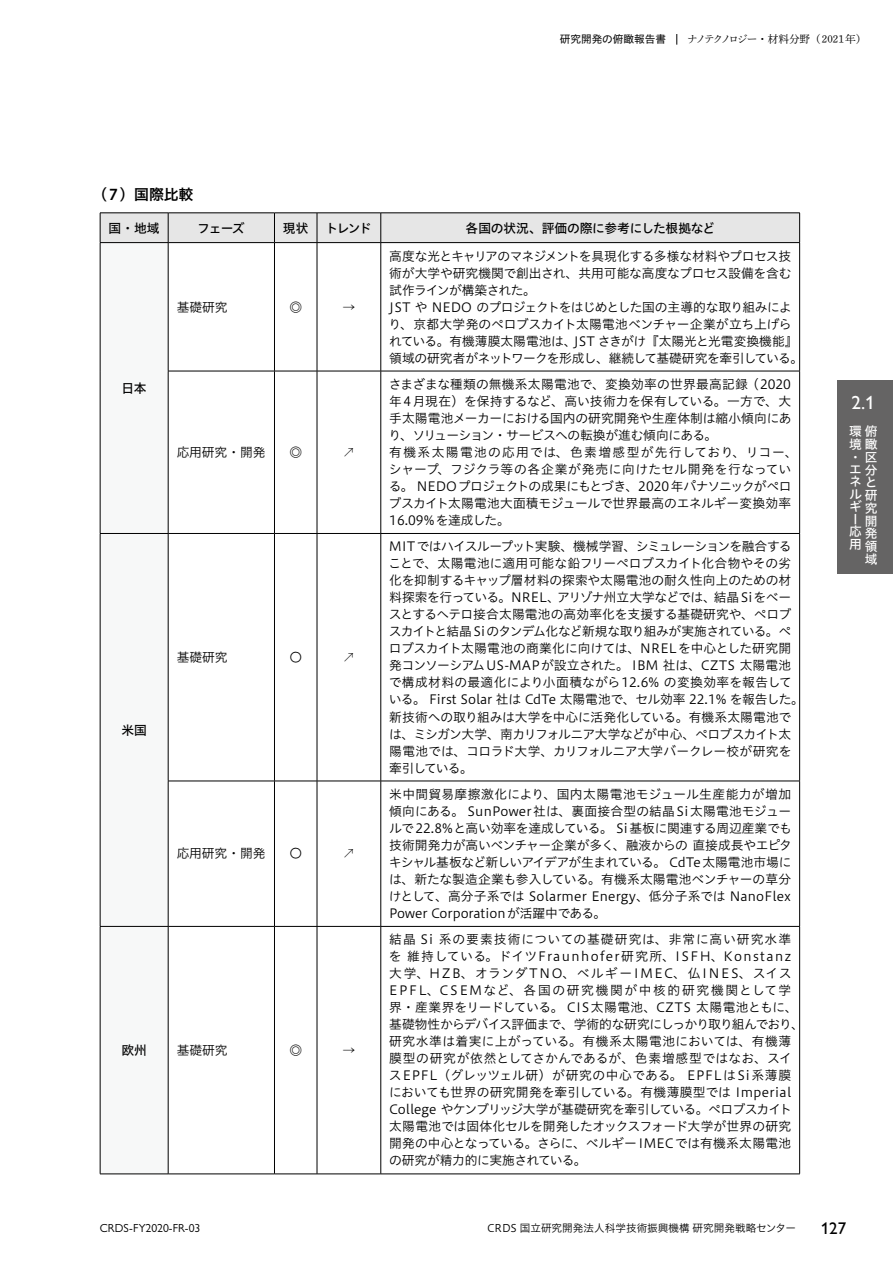
<style>
.page{position:relative;width:893px;height:1263px;background:#fff}
.page>*{position:absolute;margin:0;border:0;box-sizing:border-box;transform-origin:0 0}
.t1{font:500 19.2px "Gill Sans Nova";color:#fff}
.t2{font:500 16.95px "Gill Sans Nova";color:#000}
.t3{font:14.85px "Hiragino UD Sans Std N W6";color:#000}
.t4{font:12.75px/17px "Hiragino UD Sans Std N W3";color:#000}
.t5{font:12.75px/17px "Hiragino UD Sans Std N W3";letter-spacing:.02em;color:#000}
.t6{font:12.75px/17px "Hiragino UD Sans Std N W3";letter-spacing:-.02em;color:#000}
.t7{font:12.75px "Hiragino UD Sans Std N W5";letter-spacing:-.02em;color:#000}
.t8{font:12.75px/12.5px "Hiragino UD Sans Std N W5";color:#fff}
.t9{font:12.75px "Koz Min Pr 6 N";color:#000}
.t10{font:11.7px "Gill Sans Nova";color:#000}
.t11{font:10.65px "Shuei Min Pr 6 N L";letter-spacing:-.045em;color:#000}
.t12{font:10.65px "Hiragino UD Sans Std N W3";color:#000}
.s1{font-family:"Hiragino UD Sans Std N W4"}
</style>
<div class="page">
<svg style="left:101px;top:243px;width:67px;height:931px"></svg>
<hr style="left:274px;top:243px;width:1px;height:128px;background:#000">
<hr style="left:317px;top:243px;width:1px;height:128px;background:#000">
<hr style="left:799px;top:243px;width:1px;height:128px;background:#000">
<hr style="left:168px;top:371px;width:106px;height:1px;background:#000">
<hr style="left:274px;top:371px;width:43px;height:1px;background:#000">
<hr style="left:274px;top:371px;width:1px;height:162px;background:#000">
<hr style="left:317px;top:371px;width:64px;height:1px;background:#000">
<hr style="left:317px;top:371px;width:1px;height:162px;background:#000">
<hr style="left:799px;top:371px;width:1px;height:162px;background:#000">
<hr style="left:168px;top:533px;width:106px;height:1px;background:#000">
<hr style="left:274px;top:533px;width:43px;height:1px;background:#000">
<hr style="left:274px;top:534px;width:1px;height:247px;background:#000">
<hr style="left:317px;top:533px;width:64px;height:1px;background:#000">
<hr style="left:317px;top:534px;width:1px;height:247px;background:#000">
<hr style="left:799px;top:534px;width:1px;height:247px;background:#000">
<hr style="left:168px;top:781px;width:106px;height:1px;background:#000">
<hr style="left:274px;top:781px;width:43px;height:1px;background:#000">
<hr style="left:274px;top:781px;width:1px;height:145px;background:#000">
<hr style="left:317px;top:781px;width:64px;height:1px;background:#000">
<hr style="left:317px;top:781px;width:1px;height:145px;background:#000">
<hr style="left:381px;top:781px;width:419px;height:1px;background:#000">
<hr style="left:799px;top:781px;width:1px;height:145px;background:#000">
<hr style="left:168px;top:926px;width:106px;height:1px;background:#000">
<hr style="left:274px;top:926px;width:43px;height:1px;background:#000">
<hr style="left:274px;top:927px;width:1px;height:247px;background:#000">
<hr style="left:317px;top:926px;width:64px;height:1px;background:#000">
<hr style="left:317px;top:927px;width:1px;height:247px;background:#000">
<hr style="left:381px;top:926px;width:419px;height:1px;background:#000">
<hr style="left:799px;top:927px;width:1px;height:247px;background:#000">
<hr style="left:168px;top:1174px;width:106px;height:1px;background:#000">
<hr style="left:274px;top:1174px;width:43px;height:1px;background:#000">
<hr style="left:317px;top:1174px;width:64px;height:1px;background:#000">
<hr style="left:381px;top:1174px;width:419px;height:1px;background:#000">
<hr style="left:381px;top:371px;width:419px;height:1px;background:#000">
<hr style="left:381px;top:533px;width:419px;height:1px;background:#000">
<hr style="left:100px;top:533px;width:68px;height:1px;background:#000">
<hr style="left:100px;top:926px;width:68px;height:1px;background:#000">
<hr style="left:100px;top:1174px;width:68px;height:1px;background:#000">
<hr style="left:100px;top:243px;width:1px;height:128px;background:#000">
<hr style="left:100px;top:371px;width:1px;height:162px;background:#000">
<hr style="left:100px;top:534px;width:1px;height:247px;background:#000">
<hr style="left:100px;top:781px;width:1px;height:145px;background:#000">
<hr style="left:100px;top:927px;width:1px;height:247px;background:#000">
<div style="left:100px;top:213px;width:700px;height:29px;background:#e6e6e6"></div>
<hr style="left:100px;top:242px;width:68px;height:1px;background:#000">
<hr style="left:168px;top:242px;width:106px;height:1px;background:#000">
<hr style="left:168px;top:243px;width:1px;height:128px;background:#000">
<hr style="left:274px;top:242px;width:43px;height:1px;background:#000">
<hr style="left:317px;top:242px;width:64px;height:1px;background:#000">
<hr style="left:381px;top:242px;width:419px;height:1px;background:#000">
<hr style="left:381px;top:243px;width:1px;height:128px;background:#000">
<hr style="left:168px;top:371px;width:1px;height:162px;background:#000">
<hr style="left:381px;top:371px;width:1px;height:162px;background:#000">
<hr style="left:168px;top:534px;width:1px;height:247px;background:#000">
<hr style="left:381px;top:534px;width:1px;height:247px;background:#000">
<hr style="left:168px;top:781px;width:1px;height:145px;background:#000">
<hr style="left:381px;top:781px;width:1px;height:145px;background:#000">
<hr style="left:168px;top:927px;width:1px;height:247px;background:#000">
<hr style="left:381px;top:927px;width:1px;height:247px;background:#000">
<div style="left:838px;top:381px;width:55px;height:193px;background:#656464"></div>
<p class="t11" style="left:560px;top:30px;width:308px"><span class="s1">研究開発の俯瞰報告書</span> 　ナノテクノロジー・材料分野（2021年）</p>
<p class="t3" style="left:92px;top:183px;width:102px">（7）国際比較</p>
<p class="t7" style="left:109px;top:218px;width:53px">国・地域</p>
<p class="t7" style="left:197px;top:218px;width:49px">フェーズ</p>
<p class="t7" style="left:283px;top:218px;width:27px">現状</p>
<p class="t7" style="left:326px;top:218px;width:48px">トレンド</p>
<p class="t7" style="left:466px;top:218px;width:251px">各国の状況、評価の際に参考にした根拠など</p>
<p class="t7" style="left:121px;top:378px;width:27px">日本</p>
<p class="t4" style="left:177px;top:298px;width:53px">基礎研究</p>
<p class="t4" style="left:289px;top:298px;width:14px">◎</p>
<p class="t4" style="left:342px;top:298px;width:14px">→</p>
<p class="t4" style="left:177px;top:443px;width:90px">応用研究・開発</p>
<p class="t4" style="left:289px;top:443px;width:14px">◎</p>
<p class="t9" style="left:342px;top:445px;width:14px">↗</p>
<p class="t7" style="left:121px;top:720px;width:27px">米国</p>
<p class="t4" style="left:177px;top:648px;width:53px">基礎研究</p>
<p class="t4" style="left:289px;top:648px;width:14px">〇</p>
<p class="t9" style="left:342px;top:650px;width:14px">↗</p>
<p class="t4" style="left:177px;top:844px;width:90px">応用研究・開発</p>
<p class="t4" style="left:289px;top:844px;width:14px">〇</p>
<p class="t9" style="left:342px;top:846px;width:14px">↗</p>
<p class="t7" style="left:121px;top:1040px;width:27px">欧州</p>
<p class="t4" style="left:177px;top:1041px;width:53px">基礎研究</p>
<p class="t4" style="left:289px;top:1041px;width:14px">◎</p>
<p class="t4" style="left:342px;top:1041px;width:14px">→</p>
<p class="t6" style="left:388px;top:247px;width:416px">高度な光とキャリアのマネジメントを具現化する多様な材料やプロセス技術が大学や研究機関で創出され、共用可能な高度なプロセス設備を含む試作ラインが構築された。<br>JST や NEDO のプロジェクトをはじめとした国の主導的な取り組みにより、京都大学発のペロブスカイト太陽電池ベンチャー企業が立ち上げられている。有機薄膜太陽電池は、JST さきがけ『太陽光と光電変換機能』領域の研究者がネットワークを形成し、継続して基礎研究を牽引している。</p>
<p class="t4" style="left:388px;top:375px;width:411px">さまざまな種類の無機系太陽電池で、変換効率の世界最高記録 （2020年4月現在）を保持するなど、高い技術力を保有している。一方で、大手太陽電池メーカーにおける国内の研究開発や生産体制は縮小傾向にあり、ソリューション・サービスへの転換が進む傾向にある。<br>有機系太陽電池の応用では、色素増感型が先行しており、リコー、シャープ、フジクラ等の各企業が発売に向けたセル開発を行なっている。 NEDOプロジェクトの成果にもとづき、2020 年パナソニックがペロブスカイト太陽電池大面積モジュールで世界最高のエネルギー変換効率16.09%を達成した。</p>
<p class="t4" style="left:389px;top:537px;width:417px">MITではハイスループット実験、機械学習、シミュレーションを融合することで、太陽電池に適用可能な鉛フリーペロブスカイト化合物やその劣化を抑制するキャップ層材料の探索や太陽電池の耐久性向上のための材料探索を行っている。NREL、アリゾナ州立大学などでは、結晶Siをベースとするヘテロ接合太陽電池の高効率化を支援する基礎研究や、ペロブスカイトと結晶 Si のタンデム化など新規な取り組みが実施されている。ペロブスカイト太陽電池の商業化に向けては、NRELを中心とした研究開発コンソーシアムUS-MAPが設立された。 IBM 社は、CZTS 太陽電池で構成材料の最適化により小面積ながら12.6% の変換効率を報告している。 First Solar 社は CdTe 太陽電池で、セル効率 22.1% を報告した。新技術への取り組みは大学を中心に活発化している。有機系太陽電池では、ミシガン大学、南カリフォルニア大学などが中心、ペロブスカイト太陽電池では、コロラド大学、カリフォルニア大学バークレー校が研究を牽引している。</p>
<p class="t4" style="left:389px;top:785px;width:405px;text-align:justify">米中間貿易摩擦激化により、国内太陽電池モジュール生産能力が増加傾向にある。 SunPower社は、裏面接合型の結晶Si太陽電池モジュールで22.8%と高い効率を達成している。 Si基板に関連する周辺産業でも技術開発力が高いベンチャー企業が多く、融液からの 直接成長やエピタキシャル基板など新しいアイデアが生まれている。 CdTe 太陽電池市場には、新たな製造企業も参入している。有機系太陽電池ベンチャーの草分けとして、高分子系では Solarmer Energy、低分子系では NanoFlex Power Corporationが活躍中である。</p>
<p class="t5" style="left:389px;top:930px;width:417px">結晶 Si 系の要素技術についての基礎研究は、非常に高い研究水準を 維持している。ドイツFraunhofer研究所、ISFH、Konstanz大学、HZB、オランダTNO、ベルギーIMEC、仏INES、スイスEPFL、CSEMなど、各国の研究機関が中核的研究機関として学界・産業界をリードしている。 CIS太陽電池、CZTS 太陽電池ともに、基礎物性からデバイス評価まで、学術的な研究にしっかり取り組んでおり、研究水準は着実に上がっている。有機系太陽電池においては、有機薄膜型の研究が依然としてさかんであるが、色素増感型ではなお、スイスEPFL（グレッツェル研）が研究の中心である。 EPFLはSi系薄膜においても世界の研究開発を牽引している。有機薄膜型では Imperial College やケンブリッジ大学が基礎研究を牽引している。ペロブスカイト太陽電池では固体化セルを開発したオックスフォード大学が世界の研究開発の中心となっている。さらに、ベルギーIMECでは有機系太陽電池の研究が精力的に実施されている。</p>
<h1 class="t1" style="left:851px;top:391px;width:25px">2.1</h1>
<p class="t8" style="left:849px;top:425px;width:30px">環俯境瞰・<br>エ分ネとルギ<br>ー<br>応<br>用</p>
<p class="t8" style="left:865px;top:450px;width:13px">区</p>
<p class="t8" style="left:865px;top:488px;width:14px;text-align:justify">研究開発領域</p>
<p class="t10" style="left:100px;top:1221px;width:102px">CRDS-FY2020-FR-03</p>
<p class="t12" style="left:487px;top:1220px;width:311px">CRDS 国立研究開発法人科学技術振興機構 研究開発戦略センター</p>
<h2 class="t2" style="left:821px;top:1217px;width:27px">127</h2>
</div>
